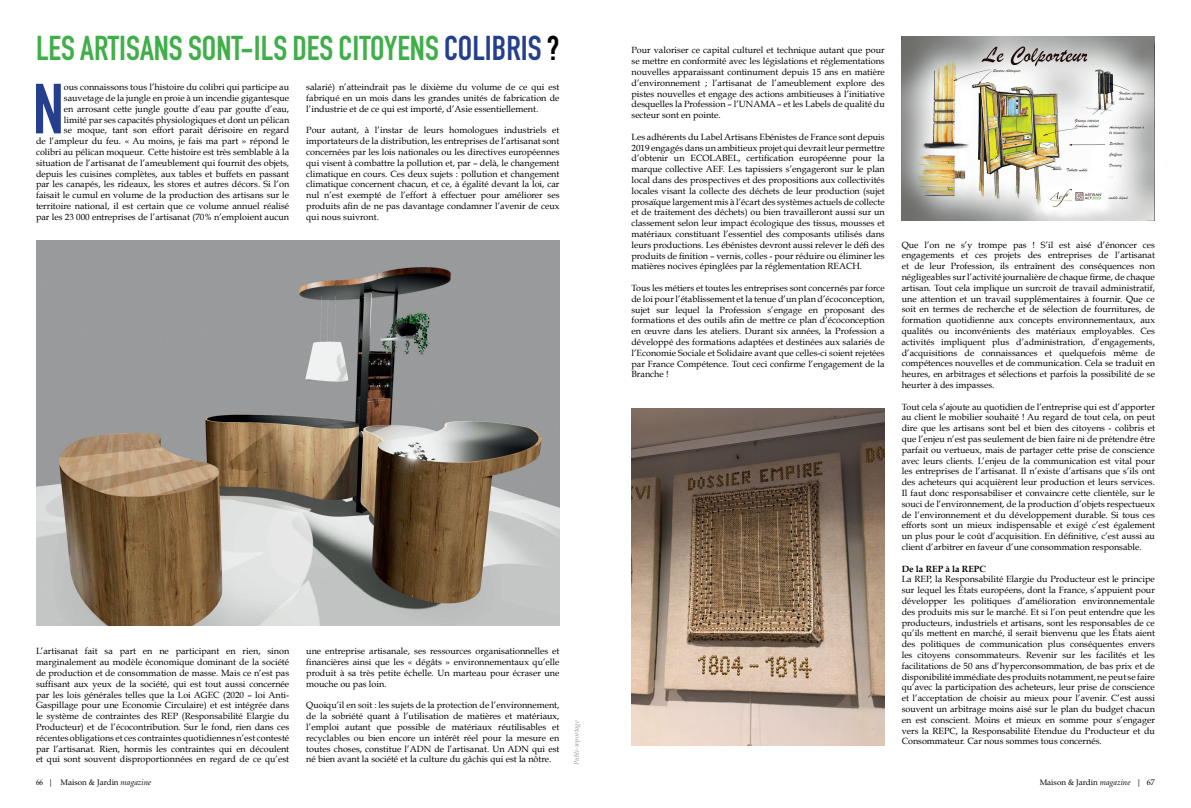
<style>
.page{position:relative;width:1191px;height:808px;background:#fff}
.page>*{position:absolute;margin:0;border:0;box-sizing:border-box;transform-origin:0 0}
.t1{font:700 69.7px "DIN Condensed";color:#253f8e}
.t2{font:700 34px "DIN Condensed";color:#40ae49}
.t3{font:9px/10.8px "Book Antiqua";color:#000;text-align:justify}
.t4{font:700 9px "Book Antiqua";color:#000}
.t5{font:8px "Book Antiqua";color:#000;scale:.9 1}
.t6{font:8px "Book Antiqua";color:#000}
.t7{font:italic 7px "Book Antiqua";color:#939598}
.s1{color:#253f8e}
.s2{color:#000}
.s3{font-style:italic}
</style>
<div class="page">
<img style="left:631px;top:408px;width:253px;height:338px">
<img style="left:36px;top:241px;width:523px;height:384px">
<img style="left:901px;top:36px;width:254px;height:184px">
<h2 class="t2" style="left:36px;top:36px;width:525px">LES ARTISANS SONT-ILS DES CITOYENS <span class="s1">COLIBRIS</span> <span class="s2">?</span></h2>
<p class="t3" style="left:36px;top:82px;width:255px;text-align:right">ous connaissons tous l’histoire du colibri qui participe au sauvetage de la jungle en proie à un incendie gigantesque<br>en arrosant cette jungle goutte d’eau par goutte d’eau,<br>limité par ses capacités physiologiques et dont un pélican<br>se moque, tant son effort parait dérisoire en regard<br>de l’ampleur du feu. « Au moins, je fais ma part » répond le colibri au pélican moqueur. Cette histoire est très semblable à la situation de l’artisanat de l’ameublement qui fournit des objets, depuis les cuisines complètes, aux tables et buffets en passant par les canapés, les rideaux, les stores et autres décors. Si l’on faisait le cumul en volume de la production des artisans sur le territoire national, il est certain que ce volume annuel réalisé par les 23 000 entreprises de l’artisanat (70% n’emploient aucun</p>
<p class="t3" style="left:306px;top:82px;width:255px">salarié) n’atteindrait pas le dixième du volume de ce qui est fabriqué en un mois dans les grandes unités de fabrication de l’industrie et de ce qui est importé, d’Asie essentiellement.</p>
<h1 class="t1" style="left:33px;top:84px;width:32px">N</h1>
<p class="t3" style="left:306px;top:125px;width:255px">Pour autant, à l’instar de leurs homologues industriels et importateurs de la distribution, les entreprises de l’artisanat sont concernées par les lois nationales ou les directives européennes qui visent à combattre la pollution et, par – delà, le changement climatique en cours. Ces deux sujets : pollution et changement climatique concernent chacun, et ce, à égalité devant la loi, car nul n’est exempté de l’effort à effectuer pour améliorer ses produits afin de ne pas davantage condamner l’avenir de ceux qui nous suivront.</p>
<p class="t3" style="left:36px;top:646px;width:255px">L’artisanat fait sa part en ne participant en rien, sinon marginalement au modèle économique dominant de la société de production et de consommation de masse. Mais ce n’est pas suffisant aux yeux de la société, qui est tout aussi concernée par les lois générales telles que la Loi AGEC (2020 – loi Anti-Gaspillage pour une Economie Circulaire) et est intégrée dans le système de contraintes des REP (Responsabilité Elargie du Producteur) et de l’écocontribution. Sur le fond, rien dans ces récentes obligations et ces contraintes quotidiennes n’est contesté par l’artisanat. Rien, hormis les contraintes qui en découlent et qui sont souvent disproportionnées en regard de ce qu’est</p>
<p class="t3" style="left:306px;top:646px;width:255px">une entreprise artisanale, ses ressources organisationnelles et financières ainsi que les « dégâts » environnementaux qu’elle produit à sa très petite échelle. Un marteau pour écraser une mouche ou pas loin.</p>
<p class="t3" style="left:306px;top:700px;width:255px">Quoiqu’il en soit : les sujets de la protection de l’environnement, de la sobriété quant à l’utilisation de matières et matériaux, l’emploi autant que possible de matériaux réutilisables et recyclables ou bien encore un intérêt réel pour la mesure en toutes choses, constitue l’ADN de l’artisanat. Un ADN qui est né bien avant la société et la culture du gâchis qui est la nôtre.</p>
<p class="t7" style="left:572px;top:765px;width:46px;rotate:-90deg">Publi-reportage</p>
<p class="t3" style="left:631px;top:45px;width:255px">Pour valoriser ce capital culturel et technique autant que pour se mettre en conformité avec les législations et réglementations nouvelles apparaissant continument depuis 15 ans en matière d’environnement ; l’artisanat de l’ameublement explore des pistes nouvelles et engage des actions ambitieuses à l’initiative desquelles la Profession – l’UNAMA – et les Labels de qualité du secteur sont en pointe.</p>
<p class="t3" style="left:631px;top:131px;width:255px">Les adhérents du Label Artisans Ebénistes de France sont depuis 2019 engagés dans un ambitieux projet qui devrait leur permettre d’obtenir un ECOLABEL, certification européenne pour la marque collective AEF. Les tapissiers s’engageront sur le plan local dans des prospectives et des propositions aux collectivités locales visant la collecte des déchets de leur production (sujet prosaïque largement mis à l’écart des systèmes actuels de collecte et de traitement des déchets) ou bien travailleront aussi sur un classement selon leur impact écologique des tissus, mousses et matériaux constituant l’essentiel des composants utilisés dans leurs productions. Les ébénistes devront aussi relever le défi des produits de finition – vernis, colles - pour réduire ou éliminer les matières nocives épinglées par la réglementation REACH.</p>
<p class="t3" style="left:631px;top:283px;width:255px">Tous les métiers et toutes les entreprises sont concernés par force de loi pour l’établissement et la tenue d’un plan d’écoconception, sujet sur lequel la Profession s’engage en proposant des formations et des outils afin de mettre ce plan d’écoconception en œuvre dans les ateliers. Durant six années, la Profession a développé des formations adaptées et destinées aux salariés de l’Economie Sociale et Solidaire avant que celles-ci soient rejetées par France Compétence. Tout ceci confirme l’engagement de la Branche !</p>
<p class="t3" style="left:901px;top:239px;width:255px">Que l’on ne s’y trompe pas ! S’il est aisé d’énoncer ces engagements et ces projets des entreprises de l’artisanat et de leur Profession, ils entraînent des conséquences non négligeables sur l’activité journalière de chaque firme, de chaque artisan. Tout cela implique un surcroit de travail administratif, une attention et un travail supplémentaires à fournir. Que ce soit en termes de recherche et de sélection de fournitures, de formation quotidienne aux concepts environnementaux, aux qualités ou inconvénients des matériaux employables. Ces activités impliquent plus d’administration, d’engagements, d’acquisitions de connaissances et quelquefois même de compétences nouvelles et de communication. Cela se traduit en heures, en arbitrages et sélections et parfois la possibilité de se heurter à des impasses.</p>
<p class="t3" style="left:901px;top:401px;width:255px">Tout cela s’ajoute au quotidien de l’entreprise qui est d’apporter au client le mobilier souhaité ! Au regard de tout cela, on peut dire que les artisans sont bel et bien des citoyens - colibris et que l’enjeu n’est pas seulement de bien faire ni de prétendre être parfait ou vertueux, mais de partager cette prise de conscience avec leurs clients. L’enjeu de la communication est vital pour les entreprises de l’artisanat. Il n’existe d’artisans que s’ils ont des acheteurs qui acquièrent leur production et leurs services.<br>Il faut donc responsabiliser et convaincre cette clientèle, sur le souci de l’environnement, de la production d’objets respectueux de l’environnement et du développement durable. Si tous ces efforts sont un mieux indispensable et exigé c’est également un plus pour le coût d’acquisition. En définitive, c’est aussi au client d’arbitrer en faveur d’une consommation responsable.</p>
<p class="t4" style="left:901px;top:563px;width:86px">De la REP à la REPC</p>
<p class="t3" style="left:901px;top:574px;width:255px">La REP, la Responsabilité Elargie du Producteur est le principe sur lequel les États européens, dont la France, s’appuient pour développer les politiques d’amélioration environnementale des produits mis sur le marché. Et si l’on peut entendre que les producteurs, industriels et artisans, sont les responsables de ce qu’ils mettent en marché, il serait bienvenu que les États aient des politiques de communication plus conséquentes envers les citoyens consommateurs. Revenir sur les facilités et les facilitations de 50 ans d’hyperconsommation, de bas prix et de disponibilité immédiate des produits notamment, ne peut se faire qu’avec la participation des acheteurs, leur prise de conscience et l’acceptation de choisir au mieux pour l’avenir. C’est aussi souvent un arbitrage moins aisé sur le plan du budget chacun en est conscient. Moins et mieux en somme pour s’engager vers la REPC, la Responsabilité Etendue du Producteur et du Consommateur. Car nous sommes tous concernés.</p>
<p class="t5" style="left:36px;top:778px;width:130px">66 | Maison &amp; Jardin <span class="s3">magazine</span></p>
<p class="t6" style="left:1039px;top:778px;width:117px">Maison &amp; Jardin <span class="s3">magazine</span> | 67</p>
</div>
